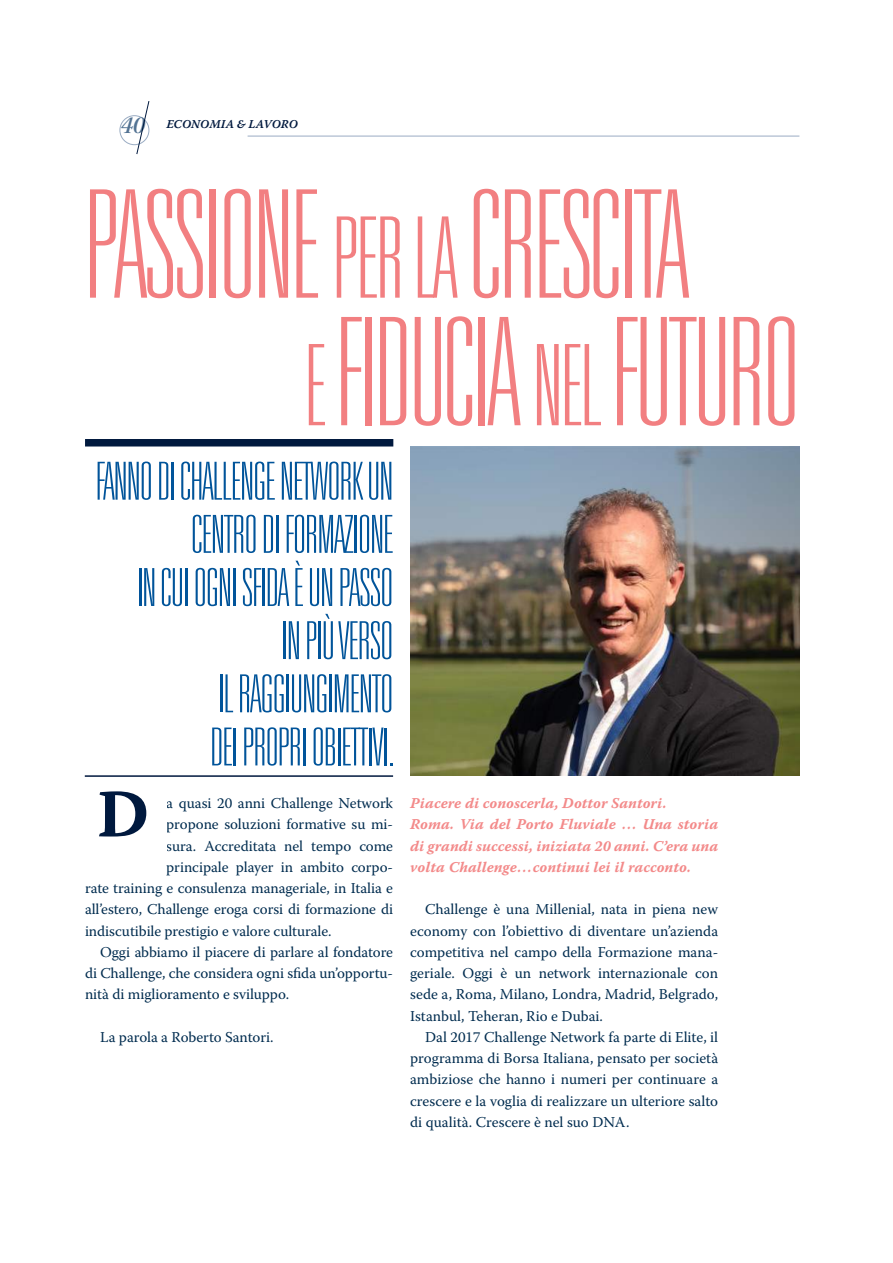
<style>
.page{position:relative;width:893px;height:1263px;background:#fff}
.page>*{position:absolute;margin:0;border:0;box-sizing:border-box;transform-origin:0 0}
.t1{font:100 ultra-condensed 150px/127.5px "Univers";letter-spacing:-.01em;color:#f27f81}
.t2{font:67.5px "Warnock Pro Bold Capt";color:#00193e}
.t3{font:100 ultra-condensed 52.5px/53.1px "Univers";letter-spacing:-.01em;color:#01549a;text-align:right}
.t4{font:15px/21.3px "Warnock Pro";letter-spacing:-.005em;color:#002c4f;text-align:justify}
.t5{font:15px/21.3px "Warnock Pro Bold It Capt";color:#f38a8a}
.t6{font:12px "Warnock Pro Semibold It Capt";color:#00193e}
.s1{font-family:"Warnock Pro Semibold It Subh";font-size:24px;color:#537393}
.s2{font-size:112.5px}
</style>
<div class="page">
<div style="left:120px;top:115px;width:29px;height:30px;border:1px solid #9aacc3;border-radius:50%"></div>
<hr style="left:248px;top:136px;width:551px;height:1px;background:#9aacc3">
<svg style="left:136px;top:101px;width:14px;height:54px"></svg>
<img style="left:410px;top:446px;width:389px;height:329px">
<hr style="left:85px;top:775px;width:308px;height:2px;background:#00193e">
<div style="left:85px;top:439px;width:308px;height:7px;background:#00193e"></div>
<p class="t6" style="left:121px;top:116px;width:179px"><span class="s1">40</span> ECONOMIA &amp; LAVORO</p>
<h1 class="t1" style="left:305px;top:183px;width:496px;text-indent:-220px">PASSIONE <span class="s2">PER LA</span> CRESCITA<br><span class="s2">E</span> FIDUCIA <span class="s2">NEL</span> FUTURO</h1>
<h3 class="t3" style="left:96px;top:455px;width:300px">FANNO DI CHALLENGE NETWORK UN<br>CENTRO DI FORMAZIONE<br>IN CUI OGNI SFIDA È UN PASSO<br>IN PIÙ VERSO<br>IL RAGGIUNGIMENTO<br>DEI PROPRI OBIETTIVI.</h3>
<h2 class="t2" style="left:97px;top:773px;width:54px">D</h2>
<p class="t4" style="left:166px;top:792px;width:228px">a quasi 20 anni Challenge Network</p>
<p class="t4" style="left:166px;top:813px;width:228px">propone soluzioni formative su mi-</p>
<p class="t4" style="left:166px;top:835px;width:228px">sura. Accreditata nel tempo come</p>
<p class="t4" style="left:166px;top:856px;width:228px">principale player in ambito corpo-</p>
<p class="t4" style="left:85px;top:877px;width:310px">rate training e consulenza manageriale, in Italia e</p>
<p class="t4" style="left:85px;top:898px;width:310px">all’estero, Challenge eroga corsi di formazione di</p>
<p class="t4" style="left:85px;top:920px;width:248px">indiscutibile prestigio e valore culturale.</p>
<p class="t4" style="left:100px;top:941px;width:295px">Oggi abbiamo il piacere di parlare al fondatore</p>
<p class="t4" style="left:85px;top:962px;width:310px">di Challenge, che considera ogni sfida un’opportu-</p>
<p class="t4" style="left:85px;top:983px;width:206px">nità di miglioramento e sviluppo.</p>
<p class="t4" style="left:100px;top:1026px;width:175px">La parola a Roberto Santori.</p>
<p class="t5" style="left:410px;top:792px;width:310px">Piacere di conoscerla, Dottor Santori.<br>Roma. Via del Porto Fluviale … Una storia di grandi successi, iniziata 20 anni. C’era una volta Challenge…continui lei il racconto.</p>
<p class="t4" style="left:410px;top:898px;width:310px;text-indent:15px">Challenge è una Millenial, nata in piena new economy con l’obiettivo di diventare un’azienda competitiva nel campo della Formazione mana&shy;geriale. Oggi è un network internazionale con sede a, Roma, Milano, Londra, Madrid, Belgrado, Istanbul, Teheran, Rio e Dubai.</p>
<p class="t4" style="left:410px;top:1026px;width:310px;text-indent:15px">Dal 2017 Challenge Network fa parte di Elite, il programma di Borsa Italiana, pensato per società ambiziose che hanno i numeri per continuare a crescere e la voglia di realizzare un ulteriore salto di qualità. Crescere è nel suo DNA.</p>
</div>
